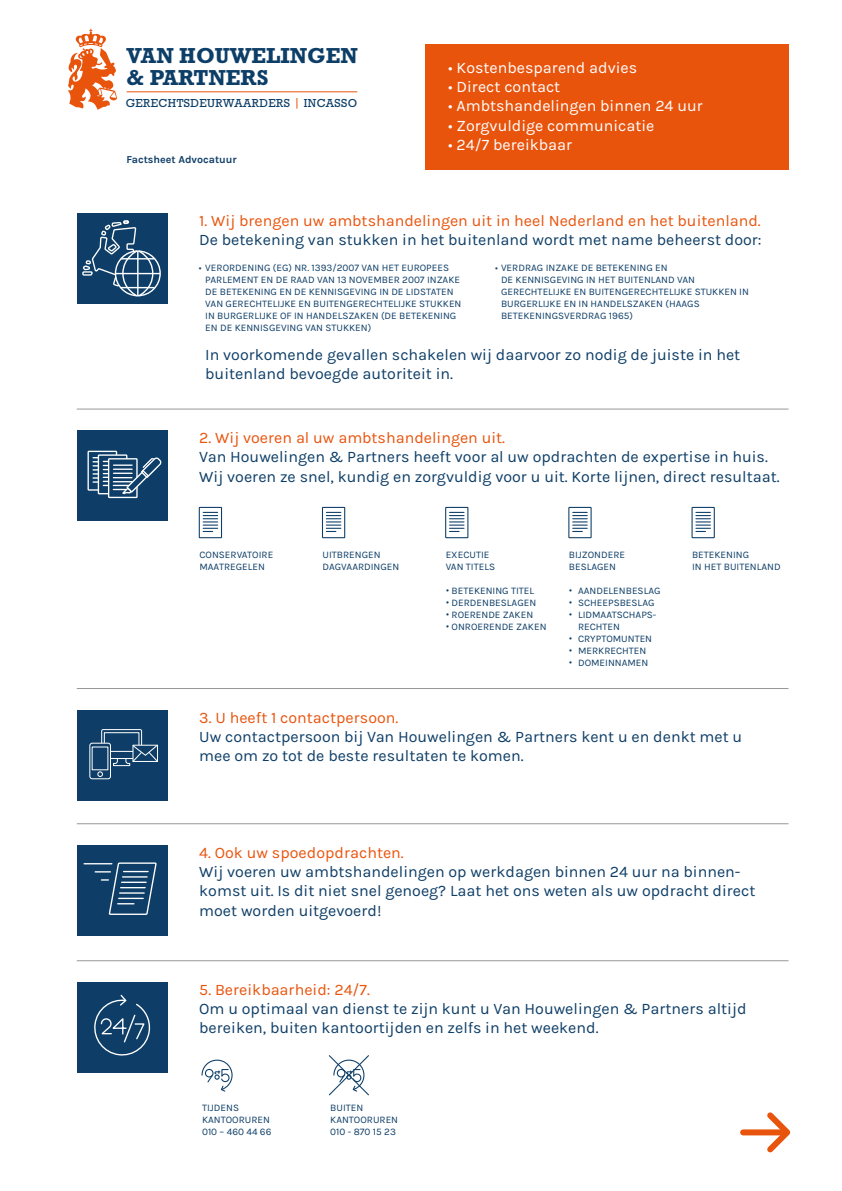
<style>
.page{position:relative;width:842px;height:1191px;background:#fff}
.page>*{position:absolute;margin:0;border:0;box-sizing:border-box;transform-origin:0 0}
.t1{font:700 22px/21.8px "Rockwell";color:#0d3e67}
.t2{font:16px/19.2px "Karla";color:#0e3e67}
.t3{font:16px "Karla";color:#e9540d}
.t4{font:16px "Karla";color:#fff}
.t5{font:11.8px "Rockwell Std";letter-spacing:.035em;color:#0d3e67}
.t6{font:700 10.6px "Karla";color:#0e3e67}
.t7{font:10px/12px "Karla";color:#0e3e67}
.s1{font-family:"Myriad Pro"}
.s2{font-family:"Helvetica"}
</style>
<div class="page">
<div style="left:77px;top:430px;width:90px;height:91px;background:#0e3e67"></div>
<div style="left:88px;top:451px;width:29px;height:39px;border:1px solid #fff"></div>
<div style="left:98px;top:454px;width:29px;height:40px;border:1px solid #fff"></div>
<div style="left:425px;top:44px;width:363px;height:125px;background:#e9540d"></div>
<div style="left:77px;top:710px;width:90px;height:90px;background:#0e3e67"></div>
<div style="left:77px;top:213px;width:90px;height:91px;background:#0e3e67"></div>
<div style="left:199px;top:507px;width:23px;height:31px;border:1px solid #0e3e67"></div>
<svg style="left:203px;top:512px;width:15px;height:20px"></svg>
<div style="left:322px;top:507px;width:23px;height:31px;border:1px solid #0e3e67"></div>
<svg style="left:326px;top:512px;width:15px;height:20px"></svg>
<div style="left:691px;top:507px;width:24px;height:31px;border:1px solid #0e3e67"></div>
<svg style="left:696px;top:512px;width:14px;height:20px"></svg>
<div style="left:445px;top:507px;width:23px;height:31px;border:1px solid #0e3e67"></div>
<svg style="left:449px;top:512px;width:15px;height:20px"></svg>
<div style="left:568px;top:507px;width:24px;height:31px;border:1px solid #0e3e67"></div>
<svg style="left:573px;top:512px;width:14px;height:20px"></svg>
<div style="left:102px;top:729px;width:40px;height:29px;background:linear-gradient(to right,#0e3e67,#0e3e67)"></div>
<div style="left:101px;top:729px;width:41px;height:30px;border:1px solid #fff"></div>
<div style="left:104px;top:732px;width:35px;height:20px;background:#0e3e67;border:1px solid #fff"></div>
<svg style="left:89px;top:742px;width:69px;height:37px"></svg>
<div style="left:92px;top:746px;width:16px;height:24px;background:#0e3e67"></div>
<svg style="left:762px;top:1112px;width:29px;height:41px"></svg>
<div style="left:743px;top:1129px;width:44px;height:6px;background:#e9540d"></div>
<svg style="left:68px;top:29px;width:49px;height:81px"></svg>
<hr style="left:127px;top:91px;width:230px;height:1px;background:#e9540d">
<div style="left:108px;top:458px;width:30px;height:40px;border:1px solid #fff"></div>
<svg style="left:93px;top:456px;width:69px;height:40px"></svg>
<svg style="left:116px;top:251px;width:44px;height:45px"></svg>
<hr style="left:116px;top:273px;width:44px;height:1px;background:#fff">
<hr style="left:121px;top:258px;width:34px;height:1px;background:#fff">
<hr style="left:121px;top:287px;width:34px;height:1px;background:#fff">
<svg style="left:82px;top:220px;width:72px;height:77px"></svg>
<hr style="left:137px;top:251px;width:2px;height:45px;background:#fff">
<hr style="left:77px;top:408px;width:711px;height:1px;background:#999898">
<hr style="left:77px;top:688px;width:711px;height:1px;background:#999898">
<div style="left:77px;top:845px;width:90px;height:90px;background:#0e3e67"></div>
<svg style="left:84px;top:862px;width:73px;height:53px"></svg>
<hr style="left:77px;top:823px;width:711px;height:1px;background:#999898">
<div style="left:77px;top:982px;width:90px;height:90px;background:#0e3e67"></div>
<svg style="left:94px;top:994px;width:57px;height:62px"></svg>
<svg style="left:201px;top:1059px;width:32px;height:33px"></svg>
<svg style="left:328px;top:1055px;width:41px;height:41px"></svg>
<hr style="left:77px;top:960px;width:711px;height:1px;background:#999898">
<h1 class="t1" style="left:127px;top:45px;width:233px">VAN HOUWELINGEN &amp; PARTNERS</h1>
<p class="t5" style="left:126px;top:96px;width:233px">GERECHTSDEURWAARDERS INCASSO</p>
<p class="t6" style="left:126px;top:153px;width:112px">Factsheet Advocatuur</p>
<h2 class="t4" style="left:448px;top:59px;width:190px"><span class="s1">•</span> Kostenbesparend advies</h2>
<h2 class="t4" style="left:448px;top:78px;width:113px"><span class="s1">•</span> Direct contact</h2>
<h2 class="t4" style="left:448px;top:97px;width:256px"><span class="s1">•</span> Ambtshandelingen binnen 24 uur</h2>
<h2 class="t4" style="left:448px;top:117px;width:208px"><span class="s1">•</span> Zorgvuldige communicatie</h2>
<h2 class="t4" style="left:448px;top:136px;width:125px"><span class="s1">•</span> 24/7 bereikbaar</h2>
<h2 class="t3" style="left:199px;top:212px;width:563px">1. Wij brengen uw ambtshandelingen uit in heel Nederland en het buitenland.</h2>
<h2 class="t2" style="left:199px;top:230px;width:564px">De betekening van stukken in het buitenland wordt met name beheerst door:</h2>
<p class="t7" style="left:205px;top:262px;width:258px;text-indent:-7px"><span class="s1">•</span> VERORDENING (EG) NR. 1393/2007 VAN HET EUROPEES PARLEMENT EN DE RAAD VAN 13 NOVEMBER 2007 INZAKE DE BETEKENING EN DE KENNISGEVING IN DE LIDSTATEN VAN GERECHTELIJKE EN BUITENGERECHTELIJKE STUKKEN IN BURGERLIJKE OF IN HANDELSZAKEN (DE BETEKENING EN DE KENNISGEVING VAN STUKKEN)</p>
<p class="t7" style="left:501px;top:262px;width:249px;text-indent:-6px"><span class="s1">•</span> VERDRAG INZAKE DE BETEKENING EN<br>DE KENNISGEVING IN HET BUITENLAND VAN GERECHTELIJKE EN BUITENGERECHTELIJKE STUKKEN IN BURGERLIJKE EN IN HANDELSZAKEN (HAAGS BETEKENINGSVERDRAG 1965)</p>
<h2 class="t2" style="left:205px;top:345px;width:536px">In voorkomende gevallen schakelen wij daarvoor zo nodig de juiste in het buitenland bevoegde autoriteit in.</h2>
<h2 class="t3" style="left:199px;top:429px;width:307px">2. Wij voeren al uw ambtshandelingen uit.</h2>
<h2 class="t2" style="left:199px;top:448px;width:582px">Van Houwelingen &amp; Partners heeft voor al uw opdrachten de expertise in huis.<br>Wij voeren ze snel, kundig en zorgvuldig voor u uit. Korte lijnen, direct resultaat.</h2>
<p class="t7" style="left:446px;top:549px;width:51px">EXECUTIE<br>VAN TITELS</p>
<p class="t7" style="left:446px;top:585px;width:90px"><span class="s2">•</span> BETEKENING TITEL</p>
<p class="t7" style="left:446px;top:597px;width:92px"><span class="s2">•</span> DERDENBESLAGEN</p>
<p class="t7" style="left:446px;top:609px;width:89px"><span class="s2">•</span> ROERENDE ZAKEN</p>
<p class="t7" style="left:446px;top:621px;width:102px"><span class="s2">•</span> ONROERENDE ZAKEN</p>
<p class="t7" style="left:569px;top:549px;width:58px">BIJZONDERE<br>BESLAGEN</p>
<p class="t7" style="left:569px;top:585px;width:93px"><span class="s2">•</span> AANDELENBESLAG</p>
<p class="t7" style="left:569px;top:597px;width:87px"><span class="s2">•</span> SCHEEPSBESLAG</p>
<p class="t7" style="left:578px;top:609px;width:80px;text-indent:-9px"><span class="s2">•</span> LIDMAATSCHAPS-<br>RECHTEN</p>
<p class="t7" style="left:569px;top:633px;width:85px"><span class="s2">•</span> CRYPTOMUNTEN</p>
<p class="t7" style="left:569px;top:645px;width:79px"><span class="s2">•</span> MERKRECHTEN</p>
<p class="t7" style="left:569px;top:657px;width:81px"><span class="s2">•</span> DOMEINNAMEN</p>
<p class="t7" style="left:199px;top:549px;width:75px">CONSERVATOIRE<br>MAATREGELEN</p>
<p class="t7" style="left:322px;top:549px;width:78px">UITBRENGEN<br>DAGVAARDINGEN</p>
<p class="t7" style="left:692px;top:549px;width:90px">BETEKENING<br>IN HET BUITENLAND</p>
<h2 class="t3" style="left:199px;top:708px;width:201px">3. U heeft 1 contactpersoon.</h2>
<h2 class="t2" style="left:199px;top:727px;width:544px">Uw contactpersoon bij Van Houwelingen &amp; Partners kent u en denkt met u mee om zo tot de beste resultaten te komen.</h2>
<h2 class="t3" style="left:199px;top:844px;width:206px">4. Ook uw spoedopdrachten.</h2>
<h2 class="t2" style="left:199px;top:862px;width:558px">Wij voeren uw ambtshandelingen op werkdagen binnen 24 uur na binnen&shy;komst uit. Is dit niet snel genoeg? Laat het ons weten als uw opdracht direct moet worden uitgevoerd!</h2>
<h2 class="t3" style="left:199px;top:981px;width:172px">5. Bereikbaarheid: 24/7.</h2>
<h2 class="t2" style="left:199px;top:999px;width:549px">Om u optimaal van dienst te zijn kunt u Van Houwelingen &amp; Partners altijd bereiken, buiten kantoortijden en zelfs in het weekend.</h2>
<p class="t7" style="left:202px;top:1102px;width:71px">TIJDENS<br>KANTOORUREN<br>010 – 460 44 66</p>
<p class="t7" style="left:330px;top:1102px;width:69px">BUITEN<br>KANTOORUREN<br>010 - 870 15 23</p>
</div>
